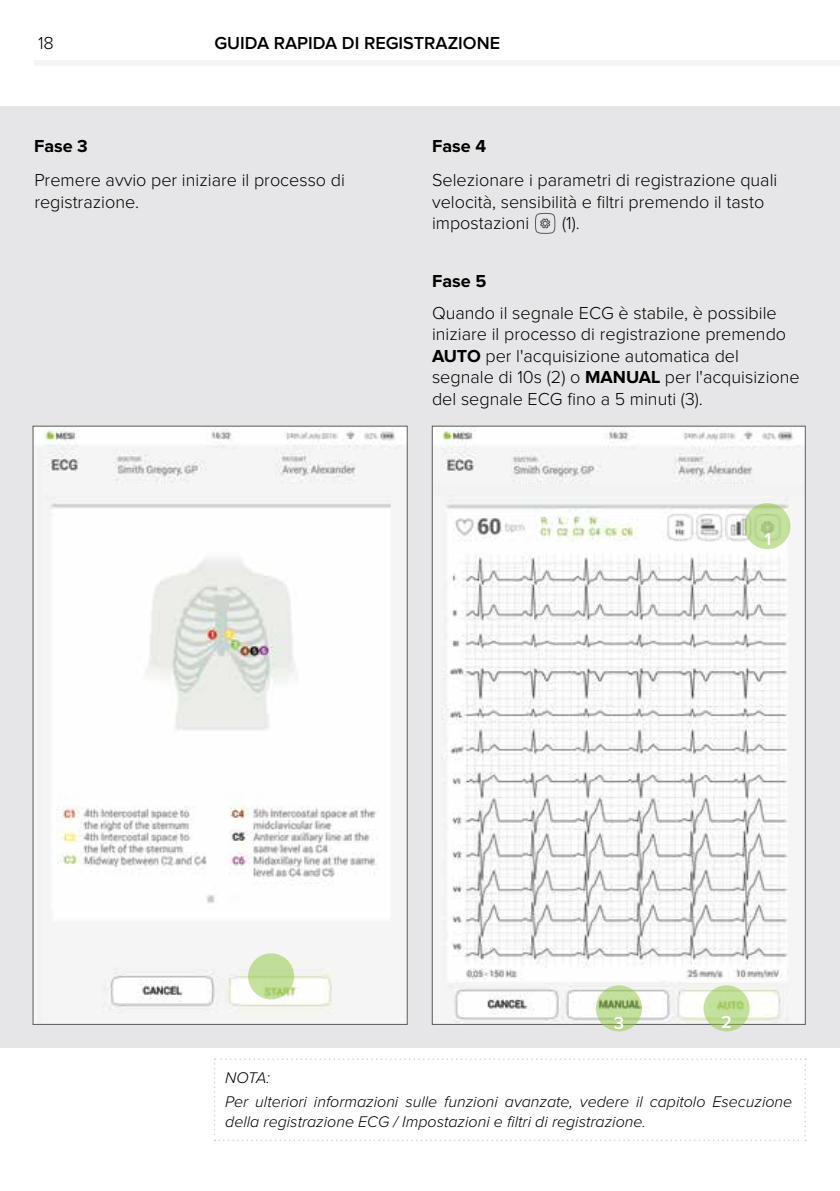
<style>
.page{position:relative;width:840px;height:1191px;background:#fff}
.page>*{position:absolute;margin:0;border:0;box-sizing:border-box;transform-origin:0 0}
.t1{font:300 18px/21.6px "Proxima Nova";color:#000}
.t2{font:600 18px "Proxima Nova";color:#000}
.t3{font:700 18px "Proxima Nova";color:#000}
.t4{font:600 18px "Proxima Nova";color:#fff}
.t5{font:italic 300 16px/23.2px "Proxima Nova";color:#000}
.s1{font-weight:700}
</style>
<div class="page">
<hr style="left:34px;top:60px;width:805px;height:4px;background:#f2f6f4">
<hr style="left:34px;top:62px;width:805px;height:4px;background:#f2f6f4">
<div style="left:0;top:106px;width:839px;height:941px;background:#e6e6e8"></div>
<img style="left:35px;top:428px;width:370px;height:594px">
<img style="left:434px;top:428px;width:369px;height:594px">
<svg style="left:248px;top:953px;width:46px;height:46px;background:#bfdc95"></svg>
<svg style="left:703px;top:985px;width:46px;height:46px;background:#bddb94"></svg>
<svg style="left:595px;top:985px;width:46px;height:46px;background:#b4cf8e"></svg>
<svg style="left:214px;top:1058px;width:591px;height:83px"></svg>
<svg style="left:535px;top:213px;width:20px;height:21px"></svg>
<svg style="left:744px;top:503px;width:46px;height:46px;background:#beda98"></svg>
<p class="t1" style="left:38px;top:33px;width:17px">18</p>
<p class="t2" style="left:214px;top:35px;width:287px">GUIDA RAPIDA DI REGISTRAZIONE</p>
<p class="t3" style="left:34px;top:138px;width:55px">Fase 3</p>
<p class="t1" style="left:34px;top:170px;width:312px">Premere avvio per iniziare il processo di registrazione.</p>
<p class="t3" style="left:432px;top:138px;width:55px">Fase 4</p>
<p class="t1" style="left:432px;top:170px;width:347px">Selezionare i parametri di registrazione quali velocità, sensibilità e filtri premendo il tasto impostazioni</p>
<p class="t1" style="left:561px;top:213px;width:19px">(1).</p>
<p class="t3" style="left:432px;top:272px;width:56px">Fase 5</p>
<p class="t1" style="left:432px;top:302px;width:369px">Quando il segnale ECG è stabile, è possibile iniziare il processo di registrazione premendo <span class="s1">AUTO</span> per l'acquisizione automatica del segnale di 10s (2) o <span class="s1">MANUAL</span> per l'acquisizione del segnale ECG fino a 5 minuti (3).</p>
<p class="t4" style="left:764px;top:531px;width:8px">1</p>
<p class="t4" style="left:613px;top:1014px;width:12px">3</p>
<p class="t4" style="left:720px;top:1014px;width:12px">2</p>
<p class="t5" style="left:225px;top:1067px;width:568px">NOTA:<br>Per ulteriori informazioni sulle funzioni avanzate, vedere il capitolo Esecuzione</p>
<p class="t5" style="left:225px;top:1110px;width:422px">della registrazione ECG / Impostazioni e filtri di registrazione.</p>
</div>
